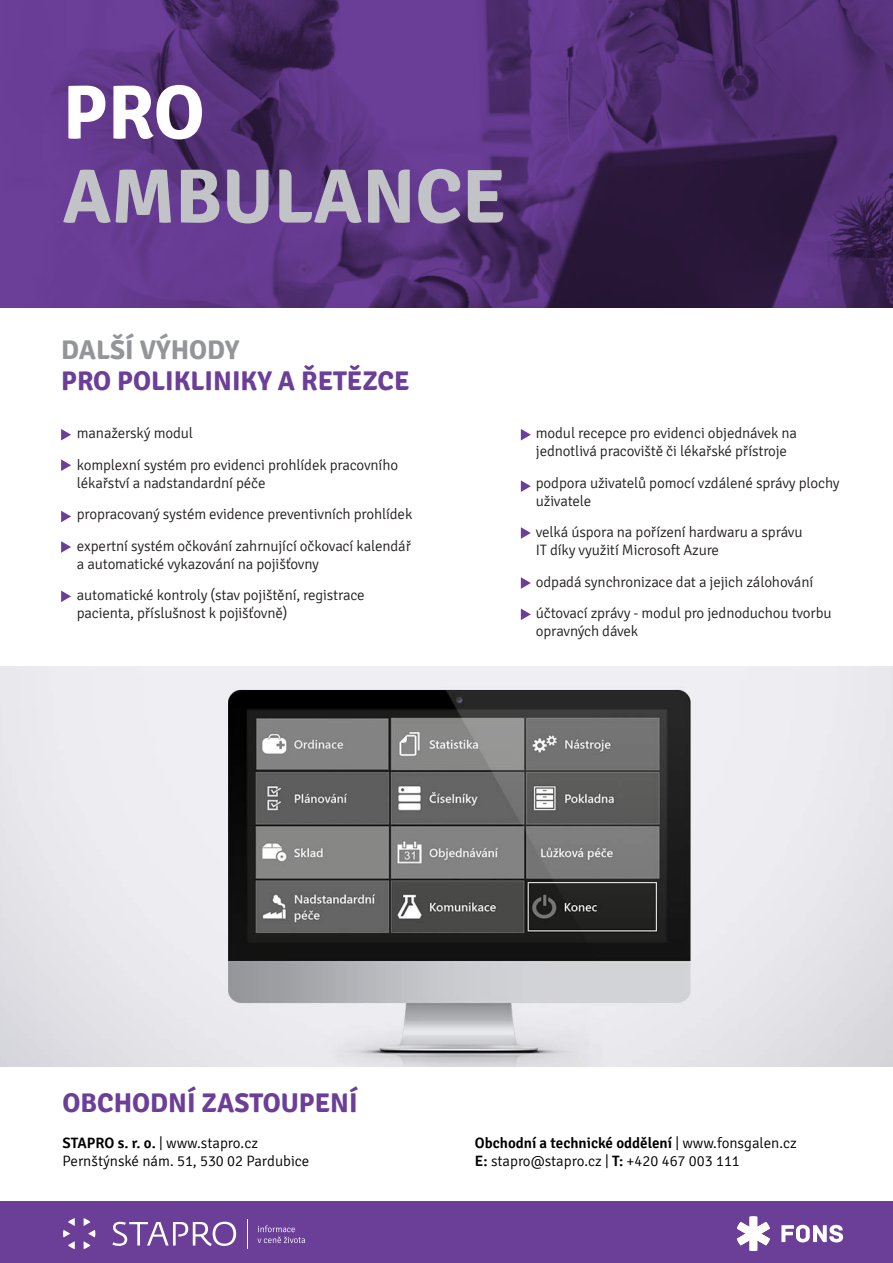
<style>
.page{position:relative;width:893px;height:1263px;background:#fff}
.page>*{position:absolute;margin:0;border:0;box-sizing:border-box;transform-origin:0 0}
.t1{font:700 76.5px "Signika";color:#c2c3c6}
.t2{font:700 76.5px "Signika";color:#fff}
.t3{font:700 27px "Signika";color:#6b3e98}
.t4{font:700 27px "Signika";color:#939598}
.t5{font:300 15px/31.5px "Signika";letter-spacing:-.01em;color:#231f20}
.t6{font:300 15px/18px "Signika";color:#000001}
.s1{font-weight:600}
</style>
<div class="page">
<img style="left:0;top:0;width:893px;height:307px">
<div style="left:0;top:1202px;width:893px;height:61px;background:#6b3e98"></div>
<svg style="left:781px;top:1225px;width:62px;height:17px"></svg>
<svg style="left:737px;top:1216px;width:33px;height:35px"></svg>
<svg style="left:112px;top:1221px;width:124px;height:25px"></svg>
<svg style="left:84px;top:1218px;width:11px;height:31px"></svg>
<svg style="left:63px;top:1218px;width:12px;height:31px"></svg>
<svg style="left:258px;top:1225px;width:47px;height:18px"></svg>
<svg style="left:247px;top:1219px;width:1px;height:29px"></svg>
<svg style="left:61px;top:429px;width:10px;height:11px"></svg>
<svg style="left:61px;top:459px;width:10px;height:12px"></svg>
<svg style="left:61px;top:511px;width:10px;height:11px"></svg>
<svg style="left:61px;top:541px;width:10px;height:12px"></svg>
<svg style="left:61px;top:590px;width:10px;height:12px"></svg>
<svg style="left:521px;top:429px;width:10px;height:11px"></svg>
<svg style="left:521px;top:480px;width:10px;height:12px"></svg>
<svg style="left:521px;top:527px;width:10px;height:12px"></svg>
<svg style="left:521px;top:577px;width:10px;height:12px"></svg>
<svg style="left:521px;top:608px;width:10px;height:12px"></svg>
<img style="left:0;top:666px;width:893px;height:400px">
<h1 class="t2" style="left:63px;top:66px;width:144px">PRO</h1>
<h1 class="t1" style="left:63px;top:150px;width:445px">AMBULANCE</h1>
<h2 class="t4" style="left:61px;top:333px;width:180px">DALŠÍ VÝHODY</h2>
<h2 class="t3" style="left:61px;top:365px;width:350px">PRO POLIKLINIKY A ŘETĚZCE</h2>
<p class="t5" style="left:77px;top:418px;width:323px">manažerský modul<br>komplexní systém pro evidenci prohlídek pracovního</p>
<p class="t5" style="left:77px;top:467px;width:337px">lékařství a nadstandardní péče<br>propracovaný systém evidence preventivních prohlídek expertní systém očkování zahrnující očkovací kalendář</p>
<p class="t5" style="left:77px;top:548px;width:289px">a automatické vykazování na pojišťovny automatické kontroly (stav pojištění, registrace</p>
<p class="t5" style="left:77px;top:598px;width:212px">pacienta, příslušnost k pojišťovně)</p>
<p class="t5" style="left:536px;top:425px;width:263px;line-height:18px">modul recepce pro evidenci objednávek na jednotlivá pracoviště či lékařské přístroje</p>
<p class="t5" style="left:536px;top:474px;width:305px;line-height:18px">podpora uživatelů pomocí vzdálené správy plochy uživatele</p>
<p class="t5" style="left:536px;top:524px;width:268px;line-height:18px">velká úspora na pořízení hardwaru a správu<br>IT díky využití Microsoft Azure</p>
<p class="t5" style="left:536px;top:566px;width:297px">odpadá synchronizace dat a jejich zálohování účtovací zprávy - modul pro jednoduchou tvorbu</p>
<p class="t5" style="left:536px;top:616px;width:104px">opravných dávek</p>
<h2 class="t3" style="left:63px;top:1086px;width:297px">OBCHODNÍ ZASTOUPENÍ</h2>
<p class="t6" style="left:63px;top:1134px;width:248px"><span class="s1">STAPRO s. r. o.</span> | www.stapro.cz<br>Pernštýnské nám. 51, 530 02 Pardubice</p>
<p class="t6" style="left:475px;top:1134px;width:323px"><span class="s1">Obchodní a technické oddělení</span> | www.fonsgalen.cz<br><span class="s1">E:</span> stapro@stapro.cz | <span class="s1">T:</span> +420 467 003 111</p>
</div>
